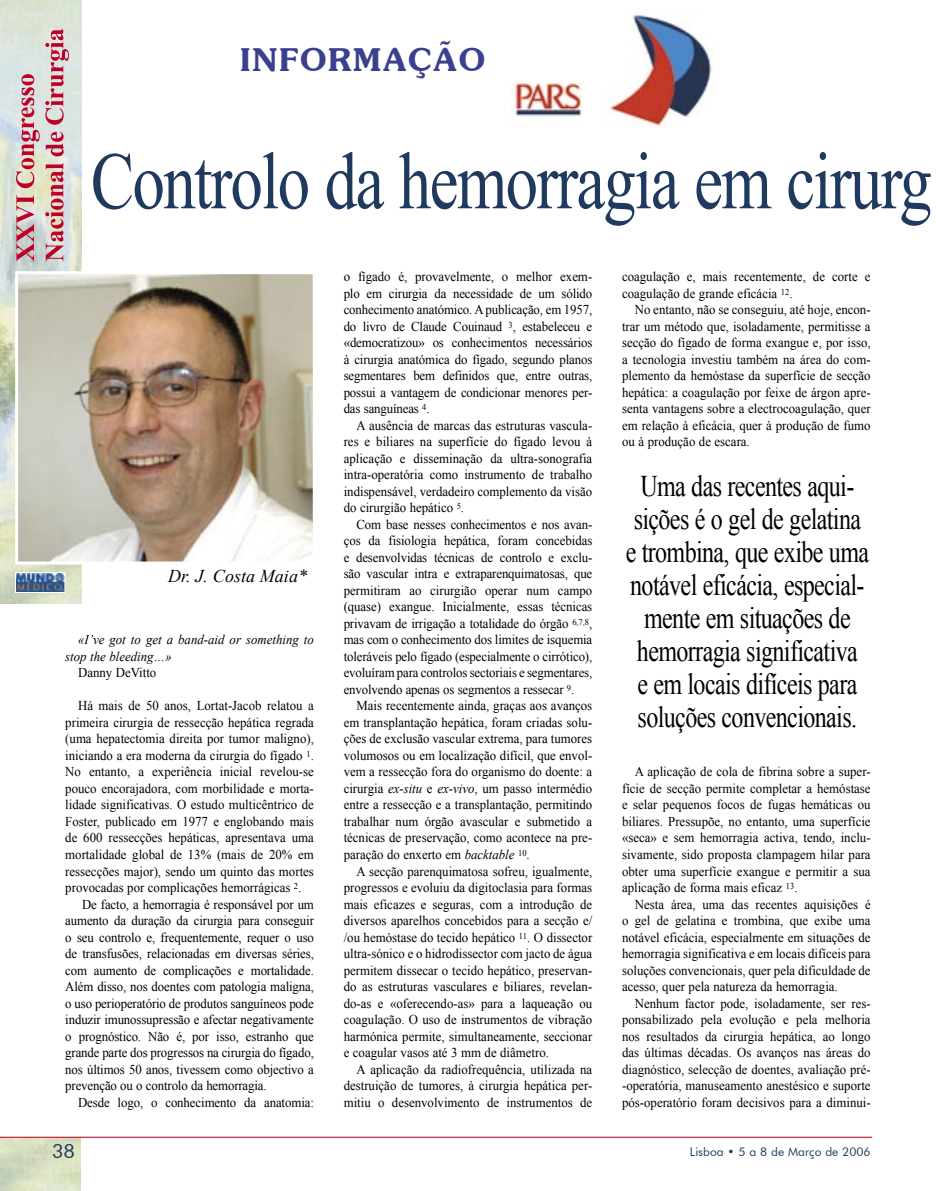
<style>
.page{position:relative;width:936px;height:1191px;background:#fff}
.page>*{position:absolute;margin:0;border:0;box-sizing:border-box;transform-origin:0 0}
.t1{font:81px "Times New Roman";letter-spacing:-.025em;color:#203a5f;scale:.8 1}
.t2{font:600 31.8px "Souvenir IT Cby BT";letter-spacing:.04em;color:#3a3f8e}
.t3{font:30px/33px "Times New Roman";letter-spacing:-.025em;color:#000;text-align:center;scale:.8 1}
.t4{font:19.5px "Futura BT";color:#203a5f}
.t5{font:italic 18px "Times New Roman";color:#000}
.t6{font:13.5px/16.5px "Times New Roman";color:#000;text-align:justify;scale:.95 1}
.t7{font:italic 13.5px/16.5px "Times New Roman";color:#000;scale:.95 1}
.t8{font:12px "Futura BT";color:#203a5f}
.s1{font-style:italic}
</style>
<div class="page">
<img style="left:0;top:0;width:81px;height:603px">
<img style="left:0;top:1137px;width:81px;height:54px">
<svg style="left:16px;top:29px;width:53px;height:232px;background:#d4b2b4"></svg>
<hr style="left:0;top:1136px;width:872px;height:1px;background:#be0027">
<img style="left:19px;top:275px;width:293px;height:285px">
<div style="left:15px;top:271px;width:301px;height:293px;border:3px solid #fff"></div>
<img style="left:17px;top:574px;width:46px;height:17px">
<div style="left:15px;top:572px;width:50px;height:21px;border:1px solid #fff"></div>
<img style="left:511px;top:11px;width:201px;height:116px">
<h2 class="t2" style="left:239px;top:39px;width:247px">INFORMAÇÃO</h2>
<h1 class="t1" style="left:91px;top:127px;width:1052px">Controlo da hemorragia em cirurg</h1>
<h3 class="t5" style="left:168px;top:564px;width:140px">Dr. J. Costa Maia*</h3>
<p class="t7" style="left:65px;top:631px;width:263px;text-indent:13px">«I’ve got to get a band-aid or something to stop the bleeding…»</p>
<p class="t6" style="left:78px;top:664px;width:84px">Danny DeVitto</p>
<p class="t6" style="left:78px;top:697px;width:250px">Há mais de 50 anos, Lortat-Jacob relatou a</p>
<p class="t6" style="left:65px;top:714px;width:263px">primeira cirurgia de ressecção hepática regrada</p>
<p class="t6" style="left:65px;top:730px;width:263px">(uma hepatectomia direita por tumor maligno),</p>
<p class="t6" style="left:65px;top:747px;width:263px">iniciando a era moderna da cirurgia do fígado <sup>1</sup>.</p>
<p class="t6" style="left:65px;top:763px;width:263px">No entanto, a experiência inicial revelou-se</p>
<p class="t6" style="left:65px;top:780px;width:263px">pouco encorajadora, com morbilidade e morta-</p>
<p class="t6" style="left:65px;top:796px;width:263px">lidade significativas. O estudo multicêntrico de</p>
<p class="t6" style="left:65px;top:813px;width:263px">Foster, publicado em 1977 e englobando mais</p>
<p class="t6" style="left:65px;top:829px;width:263px">de 600 ressecções hepáticas, apresentava uma</p>
<p class="t6" style="left:65px;top:846px;width:263px">mortalidade global de 13% (mais de 20% em</p>
<p class="t6" style="left:65px;top:862px;width:263px">ressecções major), sendo um quinto das mortes</p>
<p class="t6" style="left:65px;top:879px;width:250px">provocadas por complicações hemorrágicas <sup>2</sup>.</p>
<p class="t6" style="left:82px;top:895px;width:245px">De facto, a hemorragia é responsável por um</p>
<p class="t6" style="left:65px;top:912px;width:263px">aumento da duração da cirurgia para conseguir</p>
<p class="t6" style="left:65px;top:928px;width:263px">o seu controlo e, frequentemente, requer o uso</p>
<p class="t6" style="left:65px;top:945px;width:263px">de transfusões, relacionadas em diversas séries,</p>
<p class="t6" style="left:65px;top:961px;width:263px">com aumento de complicações e mortalidade.</p>
<p class="t6" style="left:65px;top:978px;width:263px">Além disso, nos doentes com patologia maligna,</p>
<p class="t6" style="left:65px;top:994px;width:263px">o uso perioperatório de produtos sanguíneos pode</p>
<p class="t6" style="left:65px;top:1011px;width:263px">induzir imunossupressão e afectar negativamente</p>
<p class="t6" style="left:65px;top:1027px;width:263px">o prognóstico. Não é, por isso, estranho que</p>
<p class="t6" style="left:65px;top:1044px;width:263px">grande parte dos progressos na cirurgia do fígado,</p>
<p class="t6" style="left:65px;top:1060px;width:263px">nos últimos 50 anos, tivessem como objectivo a</p>
<p class="t6" style="left:65px;top:1077px;width:213px">prevenção ou o controlo da hemorragia.</p>
<p class="t6" style="left:78px;top:1093px;width:250px">Desde logo, o conhecimento da anatomia:</p>
<h3 class="t4" style="left:52px;top:1139px;width:25px">38</h3>
<p class="t6" style="left:343px;top:268px;width:263px">o fígado é, provavelmente, o melhor exem&shy;plo em cirurgia da necessidade de um sólido conhecimento anatómico. A publicação, em 1957, do livro de Claude Couinaud <sup>3</sup>, estabeleceu e «democratizou» os conhecimentos necessários à cirurgia anatómica do fígado, segundo planos segmentares bem definidos que, entre outras, possui a vantagem de condicionar menores per&shy;das sanguíneas <sup>4</sup>.</p>
<p class="t6" style="left:343px;top:417px;width:263px;text-indent:13px">A ausência de marcas das estruturas vascula&shy;res e biliares na superfície do fígado levou à aplicação e disseminação da ultra-sonografia intra-operatória como instrumento de trabalho indispensável, verdadeiro complemento da visão do cirurgião hepático <sup>5</sup>.</p>
<p class="t6" style="left:343px;top:516px;width:263px;text-indent:13px">Com base nesses conhecimentos e nos avan&shy;ços da fisiologia hepática, foram concebidas e desenvolvidas técnicas de controlo e exclu&shy;são vascular intra e extraparenquimatosas, que permitiram ao cirurgião operar num campo (quase) exangue. Inicialmente, essas técnicas privavam de irrigação a totalidade do órgão <sup>6,7,8</sup>, mas com o conhecimento dos limites de isquemia toleráveis pelo fígado (especialmente o cirrótico), evoluíram para controlos sectoriais e segmentares, envolvendo apenas os segmentos a ressecar <sup>9</sup>.</p>
<p class="t6" style="left:343px;top:697px;width:263px;text-indent:13px">Mais recentemente ainda, graças aos avanços em transplantação hepática, foram criadas solu&shy;ções de exclusão vascular extrema, para tumores volumosos ou em localização difícil, que envol&shy;vem a ressecção fora do organismo do doente: a cirurgia <span class="s1">ex-situ</span> e <span class="s1">ex-vivo</span>, um passo intermédio entre a ressecção e a transplantação, permitindo trabalhar num órgão avascular e submetido a técnicas de preservação, como acontece na pre&shy;paração do enxerto em <span class="s1">backtable</span> <sup>10</sup>.</p>
<p class="t6" style="left:343px;top:862px;width:263px;text-indent:13px">A secção parenquimatosa sofreu, igualmente, progressos e evoluiu da digitoclasia para formas mais eficazes e seguras, com a introdução de diversos aparelhos concebidos para a secção e/ /ou hemóstase do tecido hepático <sup>11</sup>. O dissector ultra-sónico e o hidrodissector com jacto de água permitem dissecar o tecido hepático, preservan&shy;do as estruturas vasculares e biliares, revelan&shy;do-as e «oferecendo-as» para a laqueação ou coagulação. O uso de instrumentos de vibração harmónica permite, simultaneamente, seccionar e coagular vasos até 3 mm de diâmetro.</p>
<p class="t6" style="left:343px;top:1060px;width:263px;text-indent:13px">A aplicação da radiofrequência, utilizada na destruição de tumores, à cirurgia hepática per&shy;mitiu o desenvolvimento de instrumentos de</p>
<p class="t6" style="left:622px;top:268px;width:263px">coagulação e, mais recentemente, de corte e coagulação de grande eficácia <sup>12</sup>.</p>
<p class="t6" style="left:622px;top:301px;width:263px;text-indent:13px">No entanto, não se conseguiu, até hoje, encon&shy;trar um método que, isoladamente, permitisse a secção do fígado de forma exangue e, por isso, a tecnologia investiu também na área do com&shy;plemento da hemóstase da superfície de secção hepática: a coagulação por feixe de árgon apre&shy;senta vantagens sobre a electrocoagulação, quer em relação à eficácia, quer à produção de fumo ou à produção de escara.</p>
<h3 class="t3" style="left:625px;top:469px;width:306px">Uma das recentes aqui&shy;sições é o gel de gelatina e trombina, que exibe uma notável eficácia, especial&shy;mente em situações de hemorragia significativa<br>e em locais difíceis para soluções convencionais.</h3>
<p class="t6" style="left:622px;top:763px;width:263px;text-indent:13px">A aplicação de cola de fibrina sobre a super&shy;fície de secção permite completar a hemóstase e selar pequenos focos de fugas hemáticas ou biliares. Pressupõe, no entanto, uma superfície «seca» e sem hemorragia activa, tendo, inclu&shy;sivamente, sido proposta clampagem hilar para obter uma superfície exangue e permitir a sua aplicação de forma mais eficaz <sup>13</sup>.</p>
<p class="t6" style="left:622px;top:895px;width:263px;text-indent:13px">Nesta área, uma das recentes aquisições é o gel de gelatina e trombina, que exibe uma notável eficácia, especialmente em situações de hemorragia significativa e em locais difíceis para soluções convencionais, quer pela dificuldade de acesso, quer pela natureza da hemorragia.</p>
<p class="t6" style="left:622px;top:994px;width:263px;text-indent:13px">Nenhum factor pode, isoladamente, ser res&shy;ponsabilizado pela evolução e pela melhoria nos resultados da cirurgia hepática, ao longo das últimas décadas. Os avanços nas áreas do diagnóstico, selecção de doentes, avaliação pré--operatória, manuseamento anestésico e suporte pós-operatório foram decisivos para a diminui-</p>
<p class="t8" style="left:689px;top:1144px;width:182px">Lisboa • 5 a 8 de Março de 2006</p>
</div>
